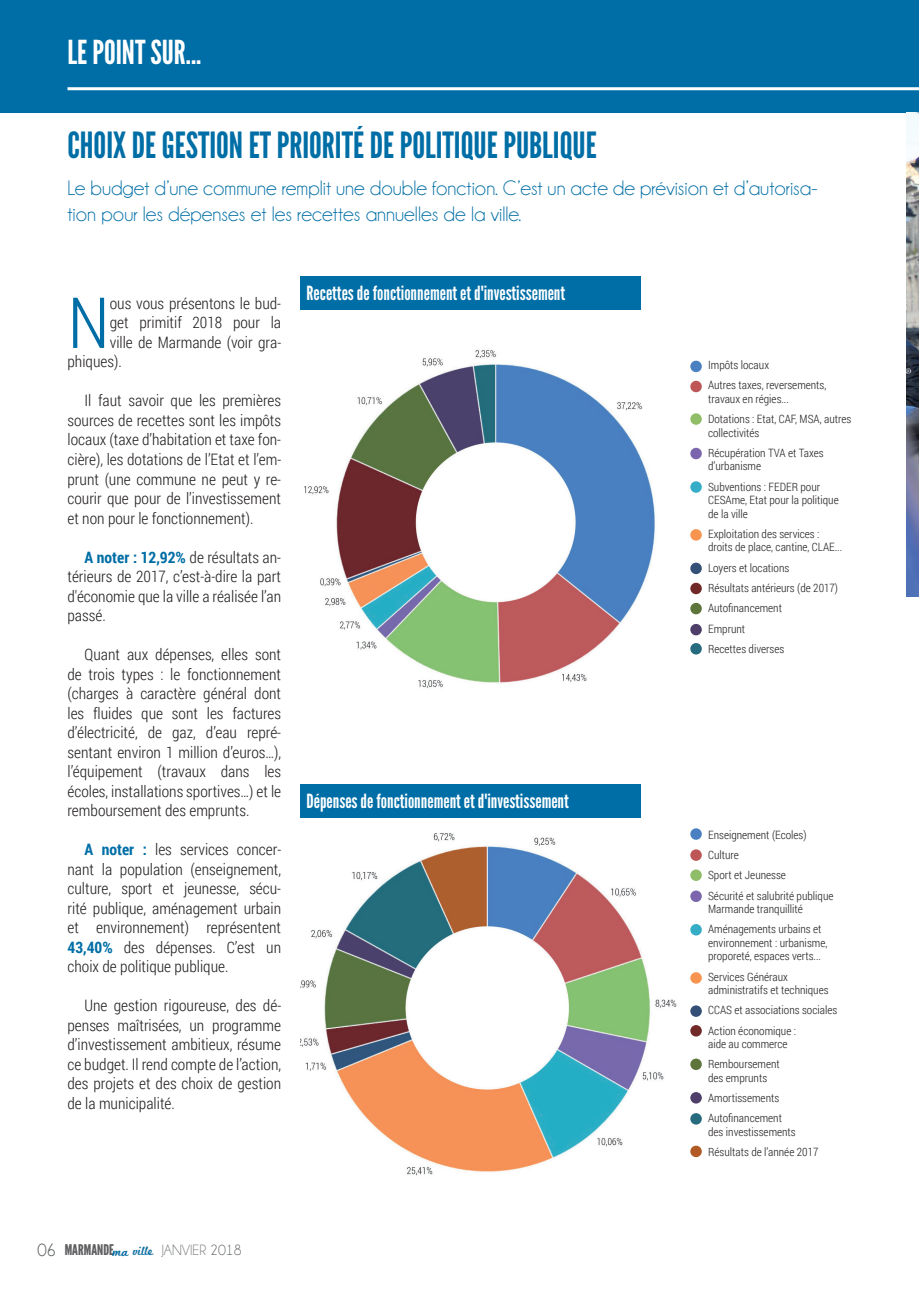
<style>
.page{position:relative;width:919px;height:1289px;background:#fff}
.page>*{position:absolute;margin:0;border:0;box-sizing:border-box;transform-origin:0 0}
.t1{font:300 70.65px "Roboto Condensed";color:#006ea6}
.t2{font:36px "League Gothic";color:#006ea6}
.t3{font:33px "League Gothic";color:#fff}
.t4{font:21px/25.2px "Champagne&Limousines";color:#006ea6}
.t5{font:19.5px "League Gothic";color:#fff}
.t6{font:300 15.75px/19.5px "Roboto Condensed";color:#231f20;text-align:justify}
.t7{font:15px "Champagne&Limousines";color:#747676}
.t8{font:15px "Champagne&Limousines";color:#5c5f5f}
.t9{font:14.7px "League Gothic";color:#5e5e61;scale:1.06 1}
.t10{font:12.45px "Marketing Script";color:#006ea6}
.t11{font:300 11.55px/20.2px "Roboto Condensed";color:#231f20}
.s1{font-weight:700;color:#006ea6}
.s2{font-family:"Champagne&Limousines";font-size:18px;color:#5c5f5f}
</style>
<div class="page">
<div style="left:905px;top:0;width:13px;height:112px;background:#006ea6"></div>
<div style="left:0;top:0;width:906px;height:112px;background:#006ea6"></div>
<hr style="left:67px;top:87px;width:851px;height:3px;background:#fff">
<img style="left:906px;top:113px;width:12px;height:483px">
<div style="left:690px;top:360px;width:11px;height:12px;background:#4a80c1;border-radius:50%"></div>
<div style="left:690px;top:381px;width:11px;height:11px;background:#be5556;border-radius:50%"></div>
<div style="left:690px;top:413px;width:11px;height:12px;background:#90be68;border-radius:50%"></div>
<div style="left:690px;top:448px;width:11px;height:11px;background:#7b66ad;border-radius:50%"></div>
<div style="left:690px;top:481px;width:11px;height:12px;background:#36adc7;border-radius:50%"></div>
<div style="left:690px;top:529px;width:11px;height:11px;background:#f69450;border-radius:50%"></div>
<div style="left:690px;top:562px;width:11px;height:12px;background:#345077;border-radius:50%"></div>
<div style="left:690px;top:582px;width:11px;height:12px;background:#712928;border-radius:50%"></div>
<div style="left:690px;top:603px;width:11px;height:11px;background:#5d753b;border-radius:50%"></div>
<div style="left:690px;top:624px;width:11px;height:11px;background:#4e3f6a;border-radius:50%"></div>
<div style="left:690px;top:643px;width:11px;height:11px;background:#276b7e;border-radius:50%"></div>
<div style="left:690px;top:828px;width:11px;height:11px;background:#4a80c1;border-radius:50%"></div>
<div style="left:690px;top:849px;width:11px;height:11px;background:#be5556;border-radius:50%"></div>
<div style="left:690px;top:869px;width:11px;height:12px;background:#90be68;border-radius:50%"></div>
<div style="left:690px;top:890px;width:11px;height:12px;background:#7b66ad;border-radius:50%"></div>
<div style="left:690px;top:924px;width:11px;height:11px;background:#36adc7;border-radius:50%"></div>
<div style="left:690px;top:972px;width:11px;height:11px;background:#f69450;border-radius:50%"></div>
<div style="left:690px;top:1005px;width:11px;height:11px;background:#345077;border-radius:50%"></div>
<div style="left:690px;top:1025px;width:11px;height:11px;background:#712928;border-radius:50%"></div>
<div style="left:690px;top:1058px;width:11px;height:12px;background:#5d753b;border-radius:50%"></div>
<div style="left:690px;top:1092px;width:11px;height:11px;background:#4e3f6a;border-radius:50%"></div>
<div style="left:690px;top:1113px;width:11px;height:11px;background:#276b7e;border-radius:50%"></div>
<div style="left:690px;top:1145px;width:11px;height:12px;background:#b25a26;border-radius:50%"></div>
<img style="left:304px;top:350px;width:351px;height:339px">
<div style="left:300px;top:276px;width:341px;height:34px;background:#006ea6"></div>
<img style="left:300px;top:833px;width:377px;height:343px">
<div style="left:300px;top:784px;width:341px;height:33px;background:#006ea6"></div>
<h3 class="t3" style="left:67px;top:32px;width:135px">Le point sur...</h3>
<h2 class="t2" style="left:67px;top:124px;width:530px">Choix de gestion et priorité de politique publique</h2>
<h3 class="t4" style="left:67px;top:175px;width:751px">Le budget d’une commune remplit une double fonction. C’est un acte de prévision et d’autorisa&shy;tion pour les dépenses et les recettes annuelles de la ville.</h3>
<h1 class="t1" style="left:67px;top:274px;width:44px">N</h1>
<p class="t6" style="left:110px;top:293px;width:173px">ous vous présentons le bud-</p>
<p class="t6" style="left:110px;top:312px;width:173px">get primitif 2018 pour la</p>
<p class="t6" style="left:110px;top:332px;width:173px">ville de Marmande (voir gra-</p>
<p class="t6" style="left:67px;top:351px;width:56px">phiques).</p>
<p class="t6" style="left:67px;top:390px;width:215px;text-indent:17px">Il faut savoir que les premières sources de recettes sont les impôts locaux (taxe d’habitation et taxe fon&shy;cière), les dotations de l’Etat et l’em&shy;prunt (une commune ne peut y re&shy;courir que pour de l’investissement et non pour le fonctionnement).</p>
<p class="t6" style="left:67px;top:546px;width:215px;text-indent:17px"><span class="s1">A noter : 12,92%</span> de résultats an&shy;térieurs de 2017, c’est-à-dire la part d'économie que la ville a réalisée l’an passé.</p>
<p class="t6" style="left:67px;top:644px;width:215px;text-indent:17px">Quant aux dépenses, elles sont de trois types : le fonctionnement (charges à caractère général dont les fluides que sont les factures d’électricité, de gaz, d’eau repré&shy;sentant environ 1 million d’euros…), l’équipement (travaux dans les écoles, installations sportives…) et le remboursement des emprunts.</p>
<p class="t6" style="left:67px;top:839px;width:215px;text-indent:17px"><span class="s1">A noter :</span> les services concer&shy;nant la population (enseignement, culture, sport et jeunesse, sécu&shy;rité publique, aménagement urbain et environnement) représentent <span class="s1">43,40%</span> des dépenses. C’est un choix de politique publique.</p>
<p class="t6" style="left:67px;top:995px;width:215px;text-indent:17px">Une gestion rigoureuse, des dé&shy;penses maîtrisées, un programme d’investissement ambitieux, résume ce budget. Il rend compte de l’action, des projets et des choix de gestion de la municipalité.</p>
<p class="t5" style="left:306px;top:281px;width:260px">Recettes de fonctionnement et d'investissement</p>
<p class="t5" style="left:306px;top:789px;width:264px">Dépenses de fonctionnement et d'investissement</p>
<p class="t9" style="left:38px;top:1240px;width:74px"><span class="s2">06</span> Marmande</p>
<p class="t10" style="left:112px;top:1244px;width:42px;rotate:-3deg">ma ville</p>
<p class="t7" style="left:162px;top:1240px;width:11px">Janvier</p>
<p class="t8" style="left:210px;top:1240px;width:33px">2018</p>
<p class="t11" style="left:708px;top:354px;width:120px">Impôts locaux<br>Autres taxes, reversements,</p>
<p class="t11" style="left:708px;top:388px;width:145px">travaux en régies...<br>Dotations : Etat, CAF, MSA, autres</p>
<p class="t11" style="left:708px;top:422px;width:117px">collectivités<br>Récupération TVA et Taxes</p>
<p class="t11" style="left:708px;top:456px;width:113px">d’urbanisme<br>Subventions : FEDER pour</p>
<p class="t11" style="left:708px;top:493px;width:132px;line-height:13.5px">CESAme, Etat pour la politique de la ville</p>
<p class="t11" style="left:708px;top:526px;width:136px;line-height:13.5px">Exploitation des services : droits de place, cantine, CLAE...</p>
<p class="t11" style="left:708px;top:557px;width:131px">Loyers et locations<br>Résultats antérieurs (de 2017)<br>Autofinancement<br>Emprunt<br>Recettes diverses</p>
<p class="t11" style="left:708px;top:824px;width:127px">Enseignement (Ecoles)<br>Culture<br>Sport et Jeunesse<br>Sécurité et salubrité publique</p>
<p class="t11" style="left:708px;top:898px;width:115px">Marmande tranquillité<br>Aménagements urbains et</p>
<p class="t11" style="left:708px;top:935px;width:121px;line-height:13.5px">environnement : urbanisme, proporeté, espaces verts...</p>
<p class="t11" style="left:708px;top:969px;width:122px;line-height:13.5px">Services Généraux administratifs et techniques</p>
<p class="t11" style="left:708px;top:999px;width:131px">CCAS et associations sociales<br>Action économique :</p>
<p class="t11" style="left:708px;top:1033px;width:81px">aide au commerce<br>Remboursement</p>
<p class="t11" style="left:708px;top:1067px;width:75px">des emprunts<br>Amortissements<br>Autofinancement</p>
<p class="t11" style="left:708px;top:1121px;width:112px">des investissements<br>Résultats de l’année 2017</p>
</div>
